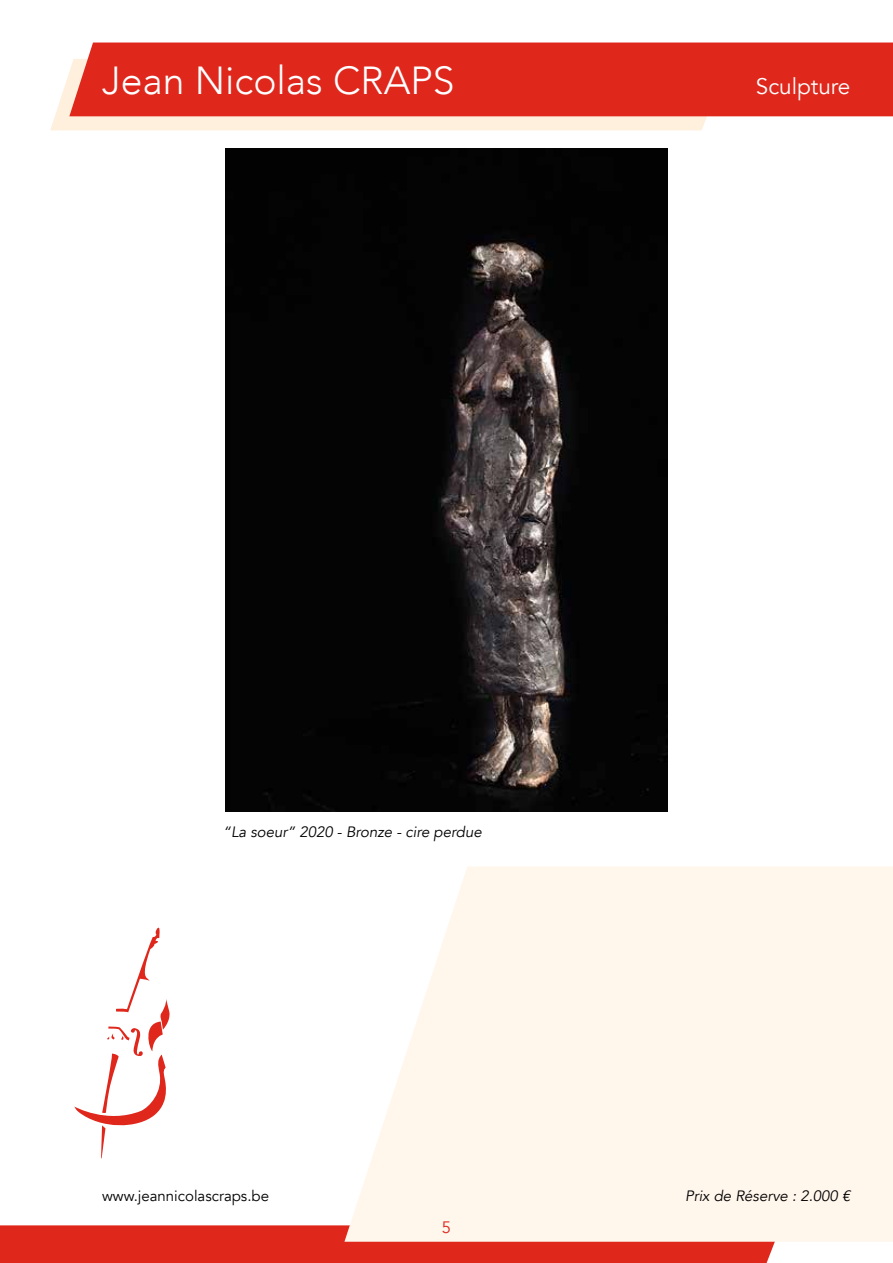
<style>
.page{position:relative;width:893px;height:1263px;background:#fff}
.page>*{position:absolute;margin:0;border:0;box-sizing:border-box;transform-origin:0 0}
.t1{font:300 39px "Avenir";color:#fff}
.t2{font:22.5px "Avenir";color:#fff}
.t3{font:16.5px "Avenir";color:#df271c}
.t4{font:italic 15px "Avenir";color:#000}
.t5{font:15px "Avenir";color:#000}
</style>
<div class="page">
<svg style="left:50px;top:74px;width:679px;height:56px;background:#feebdb"></svg>
<div style="left:69px;top:43px;width:824px;height:73px;background:#df271c"></div>
<div style="left:0;top:1225px;width:775px;height:38px;background:#df271c"></div>
<svg style="left:344px;top:866px;width:549px;height:376px;background:#fef6ee"></svg>
<svg style="left:74px;top:927px;width:96px;height:231px"></svg>
<img style="left:226px;top:149px;width:441px;height:662px">
<h1 class="t1" style="left:102px;top:57px;width:354px">Jean Nicolas CRAPS</h1>
<h2 class="t2" style="left:756px;top:72px;width:96px">Sculpture</h2>
<p class="t4" style="left:223px;top:823px;width:260px">“La soeur” 2020 - Bronze - cire perdue</p>
<p class="t5" style="left:102px;top:1187px;width:168px">www.jeannicolascraps.be</p>
<p class="t4" style="left:685px;top:1187px;width:167px">Prix de Réserve : 2.000 €</p>
<p class="t3" style="left:442px;top:1217px;width:11px">5</p>
</div>
